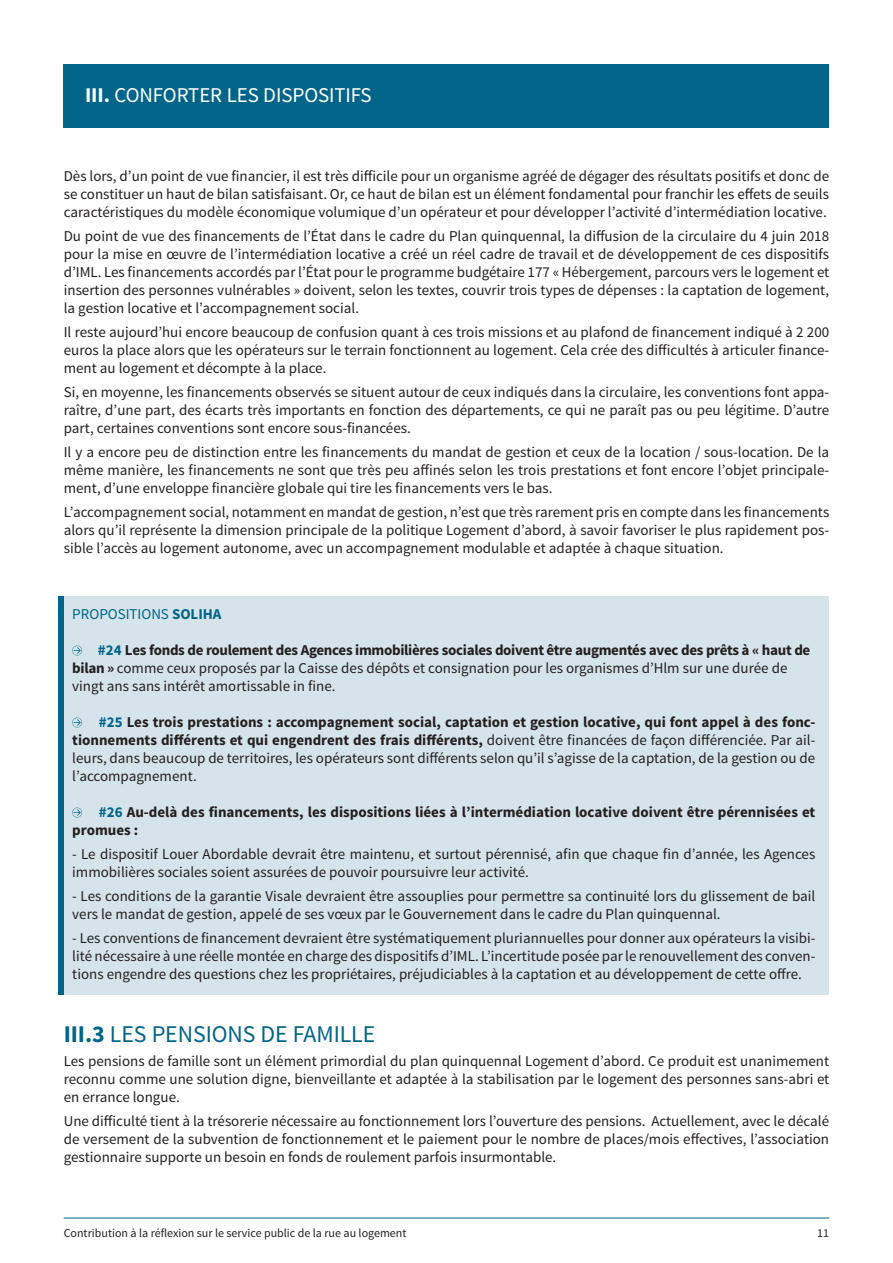
<style>
.page{position:relative;width:893px;height:1263px;background:#fff}
.page>*{position:absolute;margin:0;border:0;box-sizing:border-box;transform-origin:0 0}
.TITRE_2{font:24px "Source Sans Pro";letter-spacing:-.005em;color:#006589}
.TITRE_1{font:21px "Source Sans Pro";letter-spacing:-.005em;color:#fff}
.t1{font:15px/18px "Source Sans Pro";color:#231f20;text-align:justify}
.t2{font:700 15px/18px "Source Sans Pro";color:#231f20}
.t3{font:15px "Source Sans Pro";color:#006589}
.t4{font:12px "Source Sans Pro";color:#231f20}
.s1{font-weight:700}
.s2{font-weight:700;color:#006589}
.s3{color:#006589}
</style>
<div class="page">
<hr style="left:64px;top:1218px;width:765px;height:1px;background:#006589">
<div style="left:59px;top:597px;width:5px;height:398px;background:#006589"></div>
<div style="left:64px;top:64px;width:765px;height:64px;background:#006589"></div>
<div style="left:64px;top:597px;width:765px;height:398px;background:#d5e4ea"></div>
<svg style="left:72px;top:646px;width:10px;height:9px"></svg>
<svg style="left:72px;top:718px;width:10px;height:9px"></svg>
<svg style="left:72px;top:808px;width:10px;height:9px"></svg>
<p class="TITRE_1" style="left:85px;top:82px;width:288px"><span class="s1">III.</span> CONFORTER LES DISPOSITIFS</p>
<p class="t1" style="left:64px;top:168px;width:767px">Dès lors, d’un point de vue financier, il est très difficile pour un organisme agréé de dégager des résultats positifs et donc de se constituer un haut de bilan satisfaisant. Or, ce haut de bilan est un élément fondamental pour franchir les effets de seuils caractéristiques du modèle économique volumique d’un opérateur et pour développer l’activité d’intermédiation locative.</p>
<p class="t1" style="left:64px;top:228px;width:767px">Du point de vue des financements de l’État dans le cadre du Plan quinquennal, la diffusion de la circulaire du 4 juin 2018 pour la mise en œuvre de l’intermédiation locative a créé un réel cadre de travail et de développement de ces dispositifs d’IML. Les financements accordés par l’État pour le programme budgétaire 177 « Hébergement, parcours vers le logement et insertion des personnes vulnérables » doivent, selon les textes, couvrir trois types de dépenses : la captation de logement, la gestion locative et l’accompagnement social.</p>
<p class="t1" style="left:64px;top:324px;width:767px">Il reste aujourd’hui encore beaucoup de confusion quant à ces trois missions et au plafond de financement indiqué à 2 200 euros la place alors que les opérateurs sur le terrain fonctionnent au logement. Cela crée des difficultés à articuler finance&shy;ment au logement et décompte à la place.</p>
<p class="t1" style="left:64px;top:384px;width:767px">Si, en moyenne, les financements observés se situent autour de ceux indiqués dans la circulaire, les conventions font appa&shy;raître, d’une part, des écarts très importants en fonction des départements, ce qui ne paraît pas ou peu légitime. D’autre part, certaines conventions sont encore sous-financées.</p>
<p class="t1" style="left:64px;top:444px;width:767px">Il y a encore peu de distinction entre les financements du mandat de gestion et ceux de la location / sous-location. De la même manière, les financements ne sont que très peu affinés selon les trois prestations et font encore l’objet principale&shy;ment, d’une enveloppe financière globale qui tire les financements vers le bas.</p>
<p class="t1" style="left:64px;top:504px;width:767px">L’accompagnement social, notamment en mandat de gestion, n’est que très rarement pris en compte dans les financements alors qu’il représente la dimension principale de la politique Logement d’abord, à savoir favoriser le plus rapidement pos&shy;sible l’accès au logement autonome, avec un accompagnement modulable et adaptée à chaque situation.</p>
<p class="t3" style="left:72px;top:605px;width:151px">PROPOSITIONS <span class="s1">SOLIHA</span></p>
<p class="t1" style="left:72px;top:642px;width:740px;text-align:left;text-indent:26px"><span class="s2">#24</span> <span class="s1">Les fonds de roulement des Agences immobilières sociales doivent être augmentés avec des prêts à « haut de bilan »</span> comme ceux proposés par la Caisse des dépôts et consignation pour les organismes d’Hlm sur une durée de vingt ans sans intérêt amortissable in fine.</p>
<p class="t1" style="left:72px;top:714px;width:745px;text-indent:27px"><span class="s2">#25</span> <span class="s1">Les trois prestations : accompagnement social, captation et gestion locative, qui font appel à des fonc&shy;tionnements différents et qui engendrent des frais différents,</span> doivent être financées de façon différenciée. Par ail&shy;leurs, dans beaucoup de territoires, les opérateurs sont différents selon qu’il s’agisse de la captation, de la gestion ou de l’accompagnement.</p>
<p class="t2" style="left:72px;top:804px;width:744px;text-indent:27px"><span class="s3">#26</span> Au-delà des financements, les dispositions liées à l’intermédiation locative doivent être pérennisées et promues :</p>
<p class="t1" style="left:72px;top:846px;width:745px">- Le dispositif Louer Abordable devrait être maintenu, et surtout pérennisé, afin que chaque fin d’année, les Agences immobilières sociales soient assurées de pouvoir poursuivre leur activité.</p>
<p class="t1" style="left:72px;top:888px;width:744px">- Les conditions de la garantie Visale devraient être assouplies pour permettre sa continuité lors du glissement de bail vers le mandat de gestion, appelé de ses vœux par le Gouvernement dans le cadre du Plan quinquennal.</p>
<p class="t1" style="left:72px;top:930px;width:745px">- Les conventions de financement devraient être systématiquement pluriannuelles pour donner aux opérateurs la visibi&shy;lité nécessaire à une réelle montée en charge des dispositifs d’IML. L’incertitude posée par le renouvellement des conven&shy;tions engendre des questions chez les propriétaires, préjudiciables à la captation et au développement de cette offre.</p>
<p class="TITRE_2" style="left:64px;top:1019px;width:313px"><span class="s1">III.3</span> LES PENSIONS DE FAMILLE</p>
<p class="t1" style="left:64px;top:1053px;width:767px">Les pensions de famille sont un élément primordial du plan quinquennal Logement d’abord. Ce produit est unanimement reconnu comme une solution digne, bienveillante et adaptée à la stabilisation par le logement des personnes sans-abri et en errance longue.</p>
<p class="t1" style="left:64px;top:1113px;width:767px">Une difficulté tient à la trésorerie nécessaire au fonctionnement lors l’ouverture des pensions. Actuellement, avec le décalé de versement de la subvention de fonctionnement et le paiement pour le nombre de places/mois effectives, l’association gestionnaire supporte un besoin en fonds de roulement parfois insurmontable.</p>
<p class="t4" style="left:64px;top:1226px;width:344px">Contribution à la réflexion sur le service public de la rue au logement</p>
<p class="t4" style="left:817px;top:1226px;width:14px">11</p>
</div>
